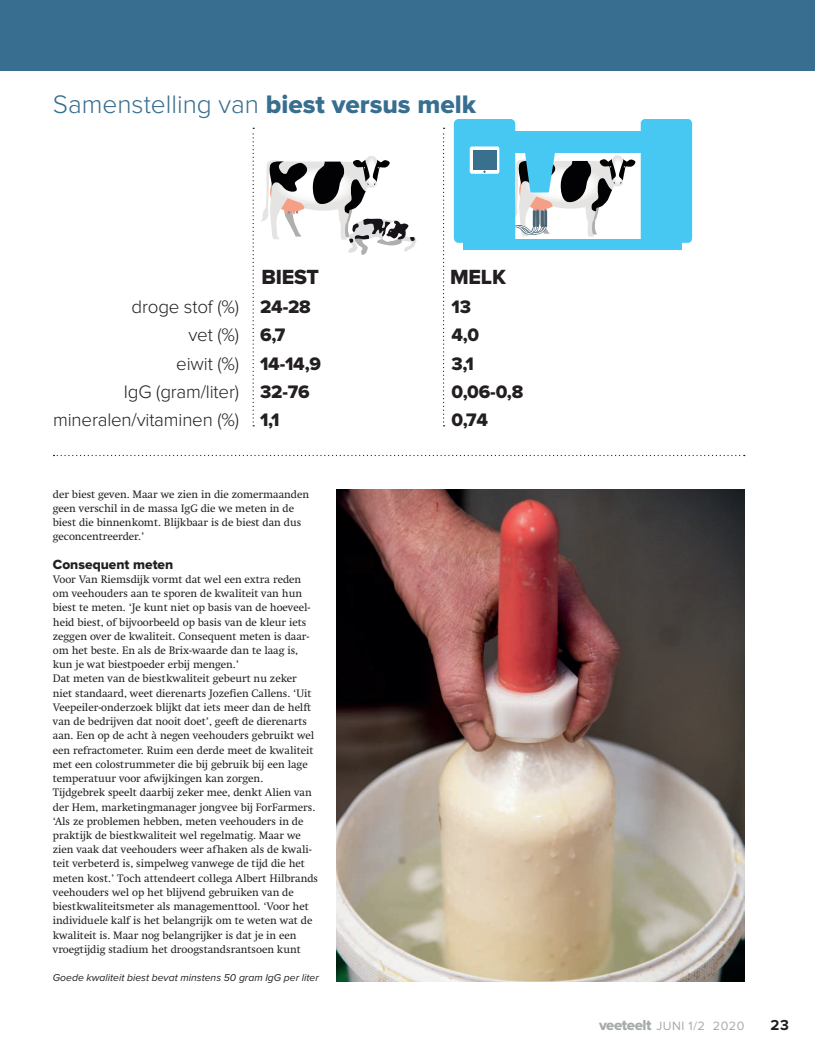
<style>
.page{position:relative;width:815px;height:1052px;background:#fff}
.page>*{position:absolute;margin:0;border:0;box-sizing:border-box;transform-origin:0 0}
.t1{font:300 26.25px "Proxima Nova";color:#386e8f}
.t2{font:21.25px "Proxima Nova Extrabld";letter-spacing:-.01em;color:#231f20}
.t3{font:300 18.75px "Proxima Nova";letter-spacing:-.01em;color:#231f20}
.t4{font:18.75px "Proxima Nova Extrabld";color:#231f20}
.t5{font:700 15px "Proxima Nova";color:#231f20}
.t6{font:13.75px "Proxima Nova Extrabld";color:#231f20}
.t7{font:12.5px "Proxima Nova";letter-spacing:.04em;color:#a6acac}
.t8{font:11px/14.2px "Swift LT Pro";letter-spacing:-.005em;color:#231f20}
.t9{font:italic 10.38px "Proxima Nova";color:#231f20}
.s1{font-family:"Proxima Nova Extrabld";font-weight:400}
.s2{font-family:"Proxima Nova Extrabld";font-size:15px}
</style>
<div class="page">
<div style="left:0;top:0;width:814px;height:71px;background:#386e8f"></div>
<div style="left:463px;top:239px;width:218px;height:10px;background:#47c8f2"></div>
<div style="left:453px;top:119px;width:62px;height:124px;background:#47c8f2;border-radius:5px"></div>
<svg style="left:511px;top:119px;width:181px;height:124px"></svg>
<div style="left:469px;top:146px;width:30px;height:28px;background:#fff;border-radius:2px"></div>
<div style="left:473px;top:150px;width:23px;height:20px;background:#39708d"></div>
<svg style="left:261px;top:156px;width:156px;height:99px"></svg>
<svg style="left:53px;top:455px;width:691px;height:1px"></svg>
<svg style="left:252px;top:128px;width:2px;height:298px"></svg>
<svg style="left:443px;top:128px;width:1px;height:298px"></svg>
<img style="left:336px;top:490px;width:408px;height:491px">
<h1 class="t1" style="left:53px;top:90px;width:424px">Samenstelling van <span class="s1">biest versus melk</span></h1>
<h2 class="t2" style="left:261px;top:265px;width:59px">BIEST</h2>
<h2 class="t2" style="left:450px;top:265px;width:57px">MELK</h2>
<h3 class="t3" style="left:131px;top:296px;width:181px">droge stof (%) <span class="s1">24-28</span></h3>
<h3 class="t4" style="left:451px;top:295px;width:21px">13</h3>
<h3 class="t3" style="left:188px;top:324px;width:98px">vet (%) <span class="s1">6,7</span></h3>
<h3 class="t4" style="left:451px;top:324px;width:29px">4,0</h3>
<h3 class="t3" style="left:176px;top:352px;width:146px">eiwit (%) <span class="s1">14-14,9</span></h3>
<h3 class="t4" style="left:451px;top:352px;width:24px">3,1</h3>
<h3 class="t3" style="left:124px;top:381px;width:187px">IgG (gram/liter) <span class="s1">32-76</span></h3>
<h3 class="t4" style="left:451px;top:381px;width:73px">0,06-0,8</h3>
<h3 class="t3" style="left:53px;top:409px;width:228px">mineralen/vitaminen (%) <span class="s1">1,1</span></h3>
<h3 class="t4" style="left:451px;top:409px;width:38px">0,74</h3>
<p class="t8" style="left:53px;top:487px;width:258px">der biest geven. Maar we zien in die zomermaanden geen verschil in de massa IgG die we meten in de biest die binnenkomt. Blĳkbaar is de biest dan dus geconcentreerder.’</p>
<p class="t6" style="left:53px;top:556px;width:122px">Consequent meten</p>
<p class="t8" style="left:53px;top:572px;width:267px">Voor Van Riemsdĳk vormt dat wel een extra reden om veehouders aan te sporen de kwaliteit van hun biest te meten. ‘Je kunt niet op basis van de hoeveel&shy;heid biest, of bĳvoorbeeld op basis van de kleur iets zeggen over de kwaliteit. Consequent meten is daar&shy;om het beste. En als de Brix-waarde dan te laag is, kun je wat biestpoeder erbĳ mengen.’<br>Dat meten van de biestkwaliteit gebeurt nu zeker niet standaard, weet dierenarts Jozefien Callens. ‘Uit Veepeiler-onderzoek blĳkt dat iets meer dan de helft van de bedrĳven dat nooit doet’, geeft de dierenarts aan. Een op de acht à negen veehouders gebruikt wel een refractometer. Ruim een derde meet de kwaliteit met een colostrummeter die bĳ gebruik bĳ een lage temperatuur voor afwĳkingen kan zorgen.<br>Tĳdgebrek speelt daarbĳ zeker mee, denkt Alien van der Hem, marketingmanager jongvee bĳ ForFarmers. ‘Als ze problemen hebben, meten veehouders in de praktĳk de biestkwaliteit wel regelmatig. Maar we zien vaak dat veehouders weer afhaken als de kwali&shy;teit verbeterd is, simpelweg vanwege de tĳd die het meten kost.’ Toch attendeert collega Albert Hilbrands veehouders wel op het blĳvend gebruiken van de biestkwaliteitsmeter als managementtool. ‘Voor het individuele kalf is het belangrĳk om te weten wat de kwaliteit is. Maar nog belangrĳker is dat je in een vroegtĳdig stadium het droogstandsrantsoen kunt</p>
<p class="t9" style="left:53px;top:972px;width:267px">Goede kwaliteit biest bevat minstens 50 gram IgG per liter</p>
<p class="t7" style="left:599px;top:1018px;width:147px"><span class="s2">veeteelt</span> JUNI 1/2 2020</p>
<h3 class="t5" style="left:770px;top:1016px;width:20px">23</h3>
</div>
